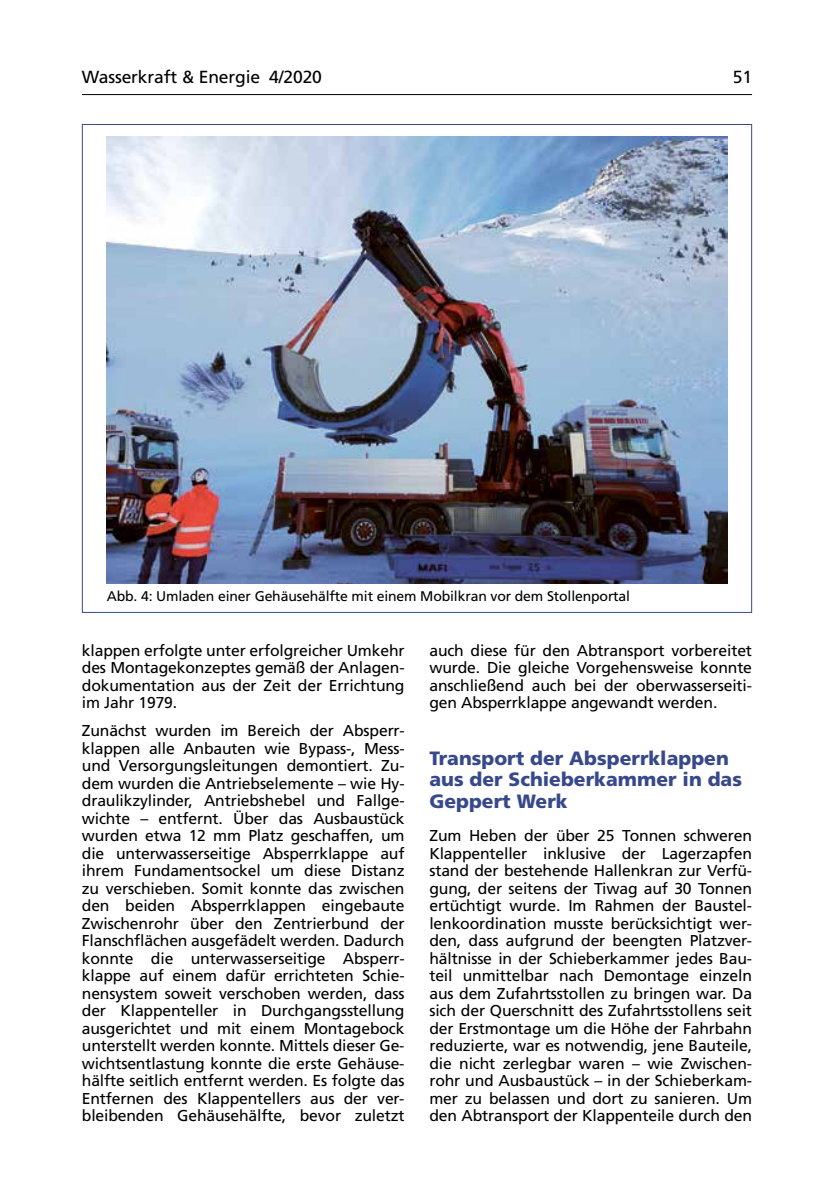
<style>
.page{position:relative;width:834px;height:1191px;background:#fff}
.page>*{position:absolute;margin:0;border:0;box-sizing:border-box;transform-origin:0 0}
.t1{font:900 19.25px/21px "Frutiger LT Std";color:#37498b}
.t2{font:17.5px "Frutiger LT Std";letter-spacing:-.01em;color:#000}
.t3{font:15.75px/17.5px "Frutiger LT Std";letter-spacing:-.01em;color:#000;text-align:justify}
.t4{font:14px "Frutiger LT Std";letter-spacing:-.01em;color:#000}
</style>
<div class="page">
<hr style="left:82px;top:94px;width:670px;height:1px;background:#000">
<img style="left:107px;top:136px;width:620px;height:447px">
<p class="t2" style="left:82px;top:66px;width:241px">Wasserkraft &amp; Energie 4/2020</p>
<p class="t2" style="left:732px;top:66px;width:21px">51</p>
<p class="t4" style="left:107px;top:588px;width:525px">Abb. 4: Umladen einer Gehäusehälfte mit einem Mobilkran vor dem Stollenportal</p>
<p class="t3" style="left:82px;top:641px;width:324px">klappen erfolgte unter erfolgreicher Umkehr des Montagekonzeptes gemäß der Anlagen&shy;dokumentation aus der Zeit der Errichtung im Jahr 1979.</p>
<p class="t3" style="left:82px;top:722px;width:324px">Zunächst wurden im Bereich der Absperr&shy;klappen alle Anbauten wie Bypass-, Mess&shy;und Versorgungsleitungen demontiert. Zu&shy;dem wurden die Antriebselemente – wie Hy&shy;draulikzylinder, Antriebshebel und Fallge&shy;wichte – entfernt. Über das Ausbaustück wurden etwa 12 mm Platz geschaffen, um die unterwasserseitige Absperrklappe auf ihrem Fundamentsockel um diese Distanz zu verschieben. Somit konnte das zwischen den beiden Absperrklappen eingebaute Zwischenrohr über den Zentrierbund der Flanschflächen ausgefädelt werden. Dadurch konnte die unterwasserseitige Absperr&shy;klappe auf einem dafür errichteten Schie&shy;nensystem soweit verschoben werden, dass der Klappenteller in Durchgangsstellung ausgerichtet und mit einem Montagebock unterstellt werden konnte. Mittels dieser Ge&shy;wichtsentlastung konnte die erste Gehäuse&shy;hälfte seitlich entfernt werden. Es folgte das Entfernen des Klappentellers aus der ver&shy;bleibenden Gehäusehälfte, bevor zuletzt</p>
<p class="t3" style="left:429px;top:641px;width:324px">auch diese für den Abtransport vorbereitet wurde. Die gleiche Vorgehensweise konnte anschließend auch bei der oberwasserseiti&shy;gen Absperrklappe angewandt werden.</p>
<p class="t1" style="left:429px;top:748px;width:314px">Transport der Absperrklappen aus der Schieberkammer in das<br>Geppert Werk</p>
<p class="t3" style="left:429px;top:827px;width:324px">Zum Heben der über 25 Tonnen schweren Klappenteller inklusive der Lagerzapfen stand der bestehende Hallenkran zur Verfü&shy;gung, der seitens der Tiwag auf 30 Tonnen ertüchtigt wurde. Im Rahmen der Baustel&shy;lenkoordination musste berücksichtigt wer&shy;den, dass aufgrund der beengten Platzver&shy;hältnisse in der Schieberkammer jedes Bau&shy;teil unmittelbar nach Demontage einzeln aus dem Zufahrtsstollen zu bringen war. Da sich der Querschnitt des Zufahrtsstollens seit der Erstmontage um die Höhe der Fahrbahn reduzierte, war es notwendig, jene Bauteile, die nicht zerlegbar waren – wie Zwischen&shy;rohr und Ausbaustück – in der Schieberkam&shy;mer zu belassen und dort zu sanieren. Um den Abtransport der Klappenteile durch den</p>
</div>
